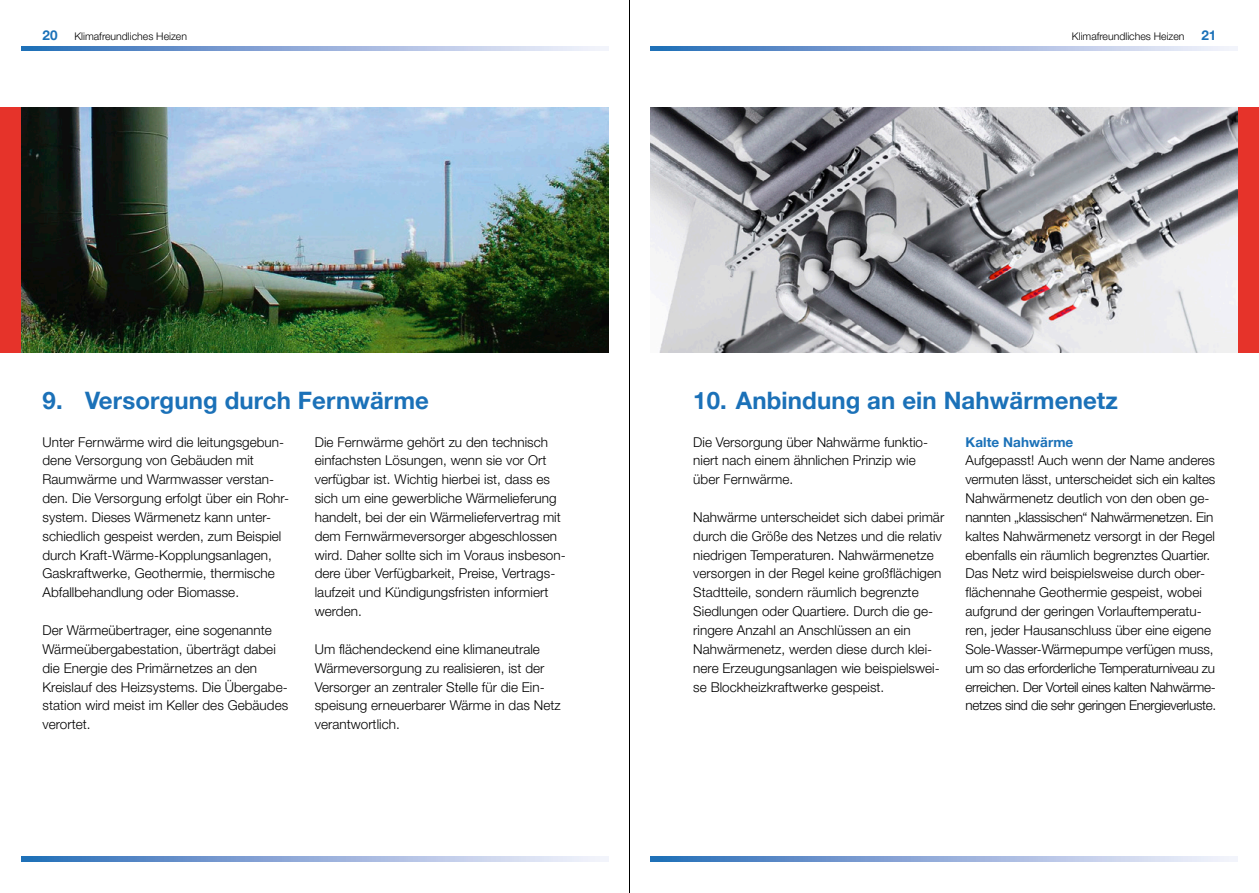
<style>
.page{position:relative;width:1259px;height:893px;background:#fff}
.page>*{position:absolute;margin:0;border:0;box-sizing:border-box;transform-origin:0 0}
.t1{font:700 24px "Helvetica Neue LT Pro";letter-spacing:.005em;color:#1b71b8}
.Copy{font:300 13.5px/18.9px "Helvetica Neue LT Pro";letter-spacing:.005em;color:#000}
.Zwischenheadline{font:700 13.5px "Helvetica Neue LT Pro";letter-spacing:.005em;color:#1b71b8}
.t2{font:300 10.5px "Helvetica Neue LT Pro";color:#000}
.s1{font-weight:700;font-size:13.5px;color:#1b71b8}
</style>
<div class="page">
<svg style="left:21px;top:46px;width:587px;height:5px;background:#92afda"></svg>
<svg style="left:21px;top:857px;width:587px;height:4px;background:#92afda"></svg>
<svg style="left:651px;top:46px;width:586px;height:5px;background:#92afda"></svg>
<svg style="left:651px;top:857px;width:586px;height:4px;background:#92afda"></svg>
<hr style="left:629px;top:0;width:1px;height:893px;background:#000">
<div style="left:0;top:107px;width:23px;height:245px;background:#e6332a"></div>
<img style="left:21px;top:107px;width:587px;height:245px">
<div style="left:1237px;top:107px;width:22px;height:245px;background:#e6332a"></div>
<img style="left:651px;top:107px;width:586px;height:245px">
<p class="t2" style="left:43px;top:29px;width:146px"><span class="s1">20</span> Klimafreundliches Heizen</p>
<p class="t2" style="left:1072px;top:29px;width:114px">Klimafreundliches Heizen</p>
<p class="Zwischenheadline" style="left:1201px;top:26px;width:17px">21</p>
<h1 class="t1" style="left:43px;top:385px;width:388px">9. Versorgung durch Fernwärme</h1>
<h1 class="t1" style="left:693px;top:385px;width:426px">10. Anbindung an ein Nahwärmenetz</h1>
<p class="Copy" style="left:43px;top:432px;width:248px">Unter Fernwärme wird die leitungsgebun&shy;dene Versorgung von Gebäuden mit Raumwärme und Warmwasser verstan&shy;den. Die Versorgung erfolgt über ein Rohr&shy;system. Dieses Wärmenetz kann unter&shy;schiedlich gespeist werden, zum Beispiel durch Kraft-Wärme-Kopplungsanlagen, Gaskraftwerke, Geothermie, thermische Abfallbehandlung oder Biomasse.</p>
<p class="Copy" style="left:43px;top:620px;width:247px">Der Wärmeübertrager, eine sogenannte Wärmeübergabestation, überträgt dabei die Energie des Primärnetzes an den Kreislauf des Heizsystems. Die Übergabe&shy;station wird meist im Keller des Gebäudes verortet.</p>
<p class="Copy" style="left:315px;top:432px;width:252px">Die Fernwärme gehört zu den technisch einfachsten Lösungen, wenn sie vor Ort verfügbar ist. Wichtig hierbei ist, dass es sich um eine gewerbliche Wärmelieferung handelt, bei der ein Wärmeliefervertrag mit dem Fernwärmeversorger abgeschlossen wird. Daher sollte sich im Voraus insbeson&shy;dere über Verfügbarkeit, Preise, Vertrags&shy;laufzeit und Kündigungsfristen informiert werden.</p>
<p class="Copy" style="left:315px;top:639px;width:247px">Um flächendeckend eine klimaneutrale Wärmeversorgung zu realisieren, ist der Versorger an zentraler Stelle für die Ein&shy;speisung erneuerbarer Wärme in das Netz verantwortlich.</p>
<p class="Copy" style="left:693px;top:432px;width:236px">Die Versorgung über Nahwärme funktio&shy;niert nach einem ähnlichen Prinzip wie über Fernwärme.</p>
<p class="Copy" style="left:693px;top:507px;width:252px">Nahwärme unterscheidet sich dabei primär durch die Größe des Netzes und die relativ niedrigen Temperaturen. Nahwärmenetze versorgen in der Regel keine großflächigen Stadtteile, sondern räumlich begrenzte Siedlungen oder Quartiere. Durch die ge&shy;ringere Anzahl an Anschlüssen an ein Nahwärmenetz, werden diese durch klei&shy;nere Erzeugungsanlagen wie beispielswei&shy;se Blockheizkraftwerke gespeist.</p>
<h3 class="Zwischenheadline" style="left:965px;top:433px;width:109px">Kalte Nahwärme</h3>
<p class="Copy" style="left:965px;top:451px;width:252px">Aufgepasst! Auch wenn der Name anderes vermuten lässt, unterscheidet sich ein kaltes Nahwärmenetz deutlich von den oben ge&shy;nannten „klassischen“ Nahwärmenetzen. Ein kaltes Nahwärmenetz versorgt in der Regel ebenfalls ein räumlich begrenztes Quartier.<br>Das Netz wird beispielsweise durch ober&shy;flächennahe Geothermie gespeist, wobei aufgrund der geringen Vorlauftemperatu&shy;ren, jeder Hausanschluss über eine eigene Sole-Wasser-Wärmepumpe verfügen muss, um so das erforderliche Temperaturniveau zu erreichen. Der Vorteil eines kalten Nahwärme&shy;netzes sind die sehr geringen Energieverluste.</p>
</div>
